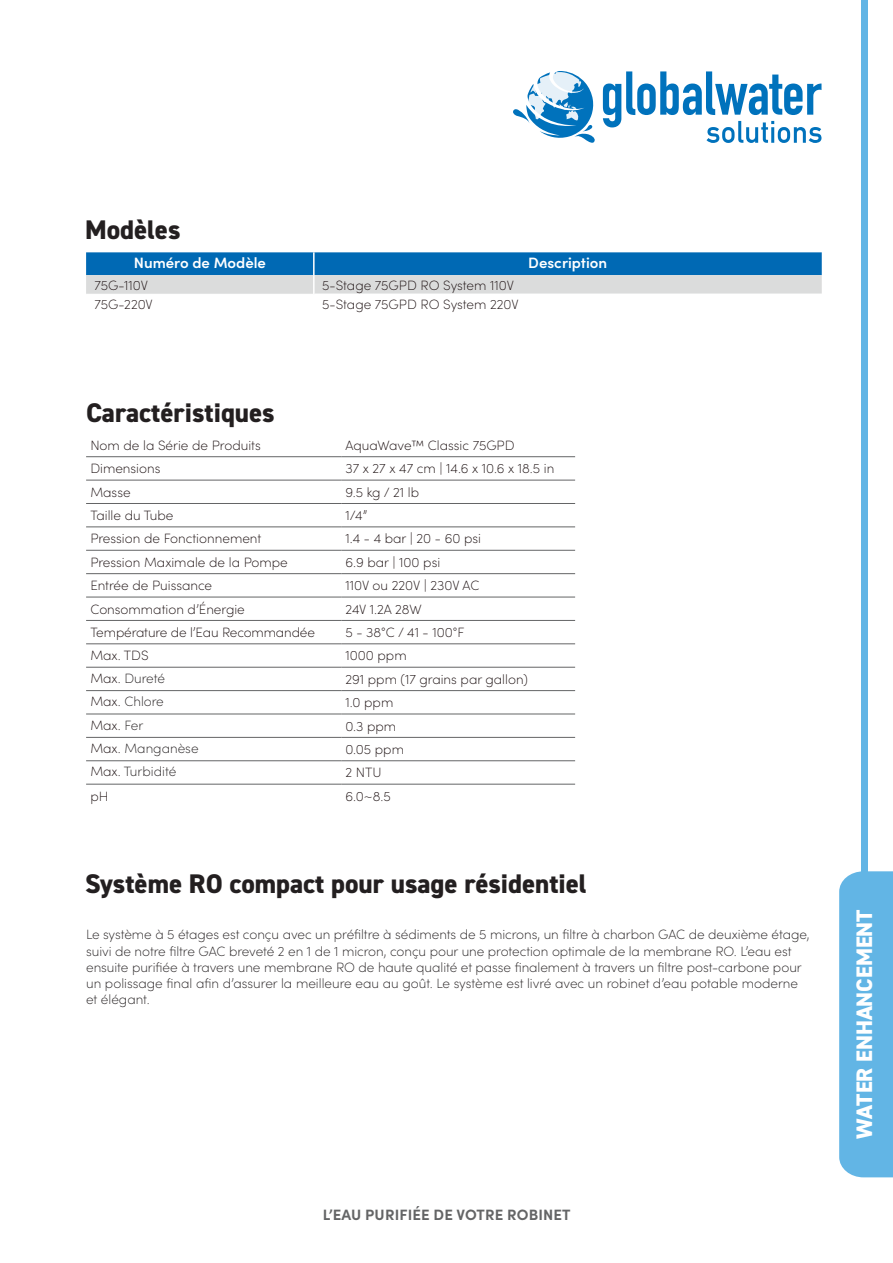
<style>
.page{position:relative;width:893px;height:1263px;background:#fff}
.page>*{position:absolute;margin:0;border:0;box-sizing:border-box;transform-origin:0 0}
.Body_12_14_4{font:800 27px "DIN2014";color:#231f20}
.t1{font:800 27px "DIN2014";color:#fff}
.Sub_Headings{font:800 27px "DIN2014";color:#231f20}
.t2{font:800 22.5px "DIN2014";color:#fff}
.t3{font:700 15px "Sofia Pro";letter-spacing:.01em;color:#646566}
.t4{font:600 15px "Sofia Pro";color:#fff}
.Body_12_14_4-2{font:200 13.5px/16.2px "Sofia Pro";letter-spacing:-.005em;color:#231f20}
.Table_CellText{font:200 13.5px "Sofia Pro";color:#180c0d}
.Table_CellText_Left{font:200 13.5px "Sofia Pro";color:#180c0d}
.Table_CellText_Centre{font:200 13.5px "Sofia Pro";color:#180c0d}
.Small_Text__9_pt{font:200 13.5px "Sofia Pro";color:#231f20}
.Small_Text__9_pt-2{font:200 13.5px "Sofia Pro";color:#180c0d}
.s1{color:#180c0d}
.s2{color:#231f20}
</style>
<div class="page">
<div style="left:861px;top:0;width:6px;height:967px;background:#62b5e5"></div>
<div style="left:839px;top:871px;width:54px;height:306px;background:#62b5e5"></div>
<svg style="left:513px;top:71px;width:82px;height:72px"></svg>
<svg style="left:603px;top:71px;width:218px;height:72px"></svg>
<hr style="left:86px;top:456px;width:255px;height:1px;background:#646566">
<hr style="left:341px;top:456px;width:234px;height:1px;background:#646566">
<hr style="left:86px;top:480px;width:255px;height:1px;background:#646566">
<hr style="left:86px;top:503px;width:255px;height:1px;background:#646566">
<hr style="left:86px;top:527px;width:255px;height:1px;background:#646566">
<hr style="left:86px;top:550px;width:255px;height:1px;background:#646566">
<hr style="left:86px;top:573px;width:255px;height:1px;background:#646566">
<hr style="left:86px;top:597px;width:255px;height:1px;background:#646566">
<hr style="left:86px;top:620px;width:255px;height:1px;background:#646566">
<hr style="left:86px;top:643px;width:255px;height:1px;background:#646566">
<hr style="left:86px;top:667px;width:255px;height:1px;background:#646566">
<hr style="left:86px;top:690px;width:255px;height:1px;background:#646566">
<hr style="left:86px;top:714px;width:255px;height:1px;background:#646566">
<hr style="left:86px;top:737px;width:255px;height:1px;background:#646566">
<hr style="left:86px;top:760px;width:255px;height:1px;background:#646566">
<hr style="left:86px;top:784px;width:255px;height:1px;background:#646566">
<hr style="left:341px;top:480px;width:234px;height:1px;background:#646566">
<hr style="left:341px;top:503px;width:234px;height:1px;background:#646566">
<hr style="left:341px;top:527px;width:234px;height:1px;background:#646566">
<hr style="left:341px;top:550px;width:234px;height:1px;background:#646566">
<hr style="left:341px;top:573px;width:234px;height:1px;background:#646566">
<hr style="left:341px;top:597px;width:234px;height:1px;background:#646566">
<hr style="left:341px;top:620px;width:234px;height:1px;background:#646566">
<hr style="left:341px;top:643px;width:234px;height:1px;background:#646566">
<hr style="left:341px;top:667px;width:234px;height:1px;background:#646566">
<hr style="left:341px;top:690px;width:234px;height:1px;background:#646566">
<hr style="left:341px;top:714px;width:234px;height:1px;background:#646566">
<hr style="left:341px;top:737px;width:234px;height:1px;background:#646566">
<hr style="left:341px;top:760px;width:234px;height:1px;background:#646566">
<hr style="left:341px;top:784px;width:234px;height:1px;background:#646566">
<svg style="left:86px;top:252px;width:736px;height:42px;background:#659ec7"></svg>
<hr style="left:313px;top:252px;width:2px;height:23px;background:#fff">
<p class="Sub_Headings" style="left:85px;top:212px;width:97px">Modèles</p>
<p class="t4" style="left:134px;top:251px;width:134px">Numéro de Modèle</p>
<p class="t4" style="left:528px;top:251px;width:80px">Description</p>
<p class="Table_CellText_Centre" style="left:95px;top:275px;width:55px">75G-110V</p>
<p class="Table_CellText_Centre" style="left:322px;top:275px;width:193px">5-Stage 75GPD RO System 110V</p>
<p class="Table_CellText_Centre" style="left:95px;top:294px;width:60px">75G-220V</p>
<p class="Table_CellText_Centre" style="left:322px;top:294px;width:198px">5-Stage 75GPD RO System 220V</p>
<p class="Body_12_14_4" style="left:86px;top:395px;width:190px">Caractéristiques</p>
<p class="Table_CellText_Left" style="left:90px;top:435px;width:172px">Nom de la Série de Produits</p>
<p class="Table_CellText" style="left:345px;top:435px;width:171px">AquaWave™ Classic 75GPD</p>
<p class="Table_CellText_Left" style="left:90px;top:459px;width:72px">Dimensions</p>
<p class="Table_CellText" style="left:345px;top:459px;width:210px">37 x 27 x 47 cm | 14.6 x 10.6 x 18.5 in</p>
<p class="Table_CellText_Left" style="left:90px;top:482px;width:42px">Masse</p>
<p class="Table_CellText" style="left:345px;top:482px;width:75px">9.5 kg / 21 lb</p>
<p class="Table_CellText_Left" style="left:90px;top:506px;width:85px">Taille du Tube</p>
<p class="Table_CellText" style="left:345px;top:506px;width:23px">1/4”</p>
<p class="Table_CellText_Left" style="left:90px;top:529px;width:172px">Pression de Fonctionnement</p>
<p class="Table_CellText" style="left:345px;top:529px;width:137px">1.4 - 4 bar | 20 - 60 psi</p>
<p class="Table_CellText_Left" style="left:90px;top:552px;width:199px">Pression Maximale de la Pompe</p>
<p class="Table_CellText" style="left:345px;top:552px;width:96px">6.9 bar | 100 psi</p>
<p class="Table_CellText_Left" style="left:90px;top:576px;width:123px">Entrée de Puissance</p>
<p class="Table_CellText" style="left:345px;top:576px;width:135px">110V ou 220V | 230V AC</p>
<p class="Table_CellText_Left" style="left:90px;top:599px;width:156px">Consommation d’Énergie</p>
<p class="Table_CellText" style="left:345px;top:599px;width:78px">24V 1.2A 28W</p>
<p class="Table_CellText_Left" style="left:90px;top:622px;width:226px">Température de l’Eau Recommandée</p>
<p class="Table_CellText" style="left:345px;top:622px;width:120px">5 - 38°C / 41 - 100°F</p>
<p class="Table_CellText_Left" style="left:90px;top:646px;width:60px">Max. TDS</p>
<p class="Table_CellText" style="left:345px;top:646px;width:63px">1000 ppm</p>
<p class="Small_Text__9_pt" style="left:90px;top:668px;width:76px"><span class="s1">Max.</span> Dureté</p>
<p class="Table_CellText" style="left:345px;top:669px;width:184px">291 ppm (17 grains par gallon)</p>
<p class="Small_Text__9_pt" style="left:90px;top:692px;width:75px"><span class="s1">Max.</span> Chlore</p>
<p class="Table_CellText" style="left:345px;top:693px;width:49px">1.0 ppm</p>
<p class="Small_Text__9_pt-2" style="left:90px;top:715px;width:55px">Max. <span class="s2">Fer</span></p>
<p class="Table_CellText" style="left:345px;top:716px;width:52px">0.3 ppm</p>
<p class="Small_Text__9_pt" style="left:90px;top:738px;width:110px"><span class="s1">Max.</span> Manganèse</p>
<p class="Table_CellText" style="left:345px;top:739px;width:60px">0.05 ppm</p>
<p class="Small_Text__9_pt" style="left:90px;top:762px;width:87px"><span class="s1">Max.</span> Turbidité</p>
<p class="Table_CellText" style="left:345px;top:763px;width:38px">2 NTU</p>
<p class="Table_CellText_Left" style="left:90px;top:786px;width:20px">pH</p>
<p class="Table_CellText" style="left:345px;top:786px;width:47px">6.0~8.5</p>
<p class="Body_12_14_4" style="left:85px;top:865px;width:503px">Système RO compact pour usage résidentiel</p>
<p class="Body_12_14_4-2" style="left:86px;top:926px;width:725px">Le système à 5 étages est conçu avec un préfiltre à sédiments de 5 microns, un filtre à charbon GAC de deuxième étage, suivi de notre filtre GAC breveté 2 en 1 de 1 micron, conçu pour une protection optimale de la membrane RO. L’eau est ensuite purifiée à travers une membrane RO de haute qualité et passe finalement à travers un filtre post-carbone pour un polissage final afin d’assurer la meilleure eau au goût. Le système est livré avec un robinet d’eau potable moderne et élégant.</p>
<p class="t3" style="left:323px;top:1203px;width:249px">L’EAU PURIFIÉE DE VOTRE ROBINET</p>
<h2 class="t2" style="left:849px;top:1139px;width:231px;rotate:-90deg">WATER ENHANCEMENT</h2>
<h1 class="t1" style="left:846px;top:1133px;width:134px;rotate:-90deg">WATER MO</h1>
<h1 class="t1" style="left:855px;top:1134px;width:43px;rotate:-90deg">WA</h1>
</div>
